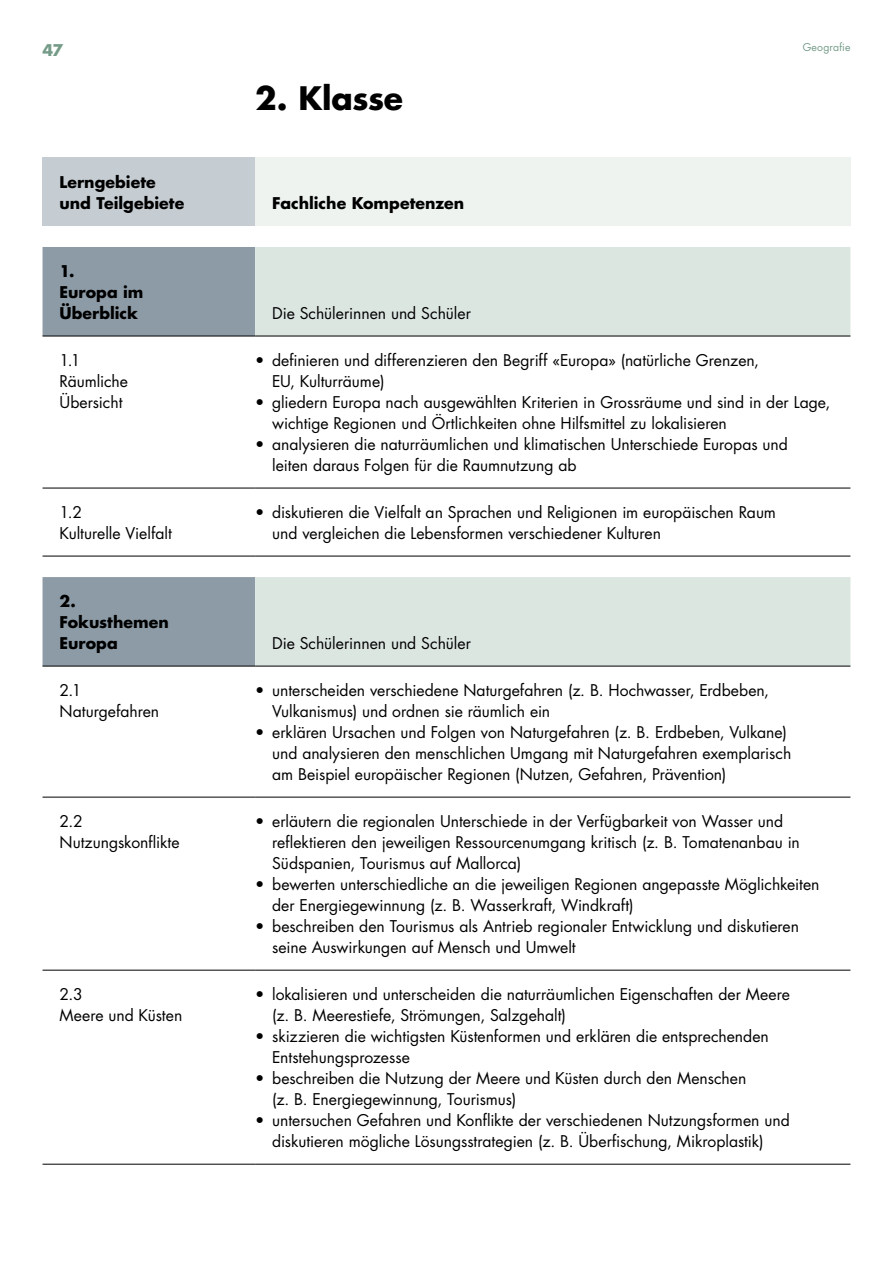
<style>
.page{position:relative;width:893px;height:1263px;background:#fff}
.page>*{position:absolute;margin:0;border:0;box-sizing:border-box;transform-origin:0 0}
.t1{font:700 31.5px "Futura Luzern";letter-spacing:-.01em;color:#000}
.t2{font:15.75px/21px "Futura Luzern";color:#000}
.t3{font:700 15.75px/21px "Futura Luzern";color:#000}
.t4{font:700 15.75px "Futura Luzern";color:#749b88}
.t5{font:10.5px "Futura Luzern";letter-spacing:.02em;color:#749b88}
</style>
<div class="page">
<div style="left:43px;top:158px;width:212px;height:68px;background:#c6cdd2"></div>
<div style="left:255px;top:158px;width:595px;height:68px;background:#eef3f0"></div>
<svg style="left:43px;top:247px;width:212px;height:419px"></svg>
<svg style="left:255px;top:247px;width:595px;height:419px"></svg>
<hr style="left:43px;top:336px;width:212px;height:1px;background:#000">
<hr style="left:255px;top:336px;width:595px;height:1px;background:#000">
<hr style="left:43px;top:666px;width:212px;height:1px;background:#000">
<hr style="left:255px;top:666px;width:595px;height:1px;background:#000">
<hr style="left:43px;top:488px;width:212px;height:1px;background:#000">
<hr style="left:255px;top:488px;width:595px;height:1px;background:#000">
<hr style="left:43px;top:797px;width:212px;height:1px;background:#000">
<hr style="left:255px;top:797px;width:595px;height:1px;background:#000">
<hr style="left:43px;top:970px;width:212px;height:1px;background:#000">
<hr style="left:255px;top:970px;width:595px;height:1px;background:#000">
<hr style="left:43px;top:1164px;width:212px;height:1px;background:#000">
<hr style="left:255px;top:1164px;width:595px;height:1px;background:#000">
<hr style="left:43px;top:556px;width:212px;height:1px;background:#000">
<hr style="left:255px;top:556px;width:595px;height:1px;background:#000">
<p class="t4" style="left:43px;top:39px;width:22px">47</p>
<p class="t5" style="left:803px;top:41px;width:49px">Geografie</p>
<h1 class="t1" style="left:255px;top:77px;width:149px">2. Klasse</h1>
<p class="t3" style="left:60px;top:171px;width:126px">Lerngebiete und Teilgebiete</p>
<p class="t3" style="left:60px;top:260px;width:85px">1.<br>Europa im<br>Überblick</p>
<p class="t3" style="left:272px;top:192px;width:194px">Fachliche Kompetenzen</p>
<p class="t2" style="left:272px;top:303px;width:200px">Die Schülerinnen und Schüler</p>
<p class="t2" style="left:60px;top:350px;width:70px">1.1<br>Räumliche<br>Übersicht</p>
<p class="t2" style="left:272px;top:350px;width:488px;text-indent:-17px">• definieren und differenzieren den Begriff «Europa» (natürliche Grenzen,<br>EU, Kulturräume)</p>
<p class="t2" style="left:272px;top:392px;width:560px;text-indent:-17px">• gliedern Europa nach ausgewählten Kriterien in Grossräume und sind in der Lage, wichtige Regionen und Örtlichkeiten ohne Hilfsmittel zu lokalisieren</p>
<p class="t2" style="left:272px;top:434px;width:517px;text-indent:-17px">• analysieren die naturräumlichen und klimatischen Unterschiede Europas und leiten daraus Folgen für die Raumnutzung ab</p>
<p class="t2" style="left:60px;top:502px;width:114px">1.2<br>Kulturelle Vielfalt</p>
<p class="t2" style="left:272px;top:502px;width:505px;text-indent:-17px">• diskutieren die Vielfalt an Sprachen und Religionen im europäischen Raum und vergleichen die Lebensformen verschiedener Kulturen</p>
<p class="t3" style="left:60px;top:590px;width:111px">2.<br>Fokusthemen<br>Europa</p>
<p class="t2" style="left:272px;top:633px;width:200px">Die Schülerinnen und Schüler</p>
<p class="t2" style="left:60px;top:680px;width:101px">2.1<br>Naturgefahren</p>
<p class="t2" style="left:272px;top:680px;width:498px;text-indent:-17px">• unterscheiden verschiedene Naturgefahren (z. B. Hochwasser, Erdbeben,<br>Vulkanismus) und ordnen sie räumlich ein</p>
<p class="t2" style="left:272px;top:722px;width:521px;text-indent:-17px">• erklären Ursachen und Folgen von Naturgefahren (z. B. Erdbeben, Vulkane) und analysieren den menschlichen Umgang mit Naturgefahren exemplarisch am Beispiel europäischer Regionen (Nutzen, Gefahren, Prävention)</p>
<p class="t2" style="left:60px;top:811px;width:122px">2.2<br>Nutzungskonflikte</p>
<p class="t2" style="left:272px;top:811px;width:529px;text-indent:-17px">• erläutern die regionalen Unterschiede in der Verfügbarkeit von Wasser und reflektieren den jeweiligen Ressourcenumgang kritisch (z. B. Tomatenanbau in<br>Südspanien, Tourismus auf Mallorca)</p>
<p class="t2" style="left:272px;top:874px;width:549px;text-indent:-17px">• bewerten unterschiedliche an die jeweiligen Regionen angepasste Möglichkeiten der Energiegewinnung (z. B. Wasserkraft, Windkraft)</p>
<p class="t2" style="left:272px;top:916px;width:528px;text-indent:-17px">• beschreiben den Tourismus als Antrieb regionaler Entwicklung und diskutieren seine Auswirkungen auf Mensch und Umwelt</p>
<p class="t2" style="left:60px;top:984px;width:124px">2.3<br>Meere und Küsten</p>
<p class="t2" style="left:272px;top:984px;width:519px;text-indent:-17px">• lokalisieren und unterscheiden die naturräumlichen Eigenschaften der Meere (z. B. Meerestiefe, Strömungen, Salzgehalt)</p>
<p class="t2" style="left:272px;top:1026px;width:498px;text-indent:-17px">• skizzieren die wichtigsten Küstenformen und erklären die entsprechenden<br>Entstehungsprozesse</p>
<p class="t2" style="left:272px;top:1068px;width:476px;text-indent:-17px">• beschreiben die Nutzung der Meere und Küsten durch den Menschen (z. B. Energiegewinnung, Tourismus)</p>
<p class="t2" style="left:255px;top:1110px;width:536px;text-align:center">• untersuchen Gefahren und Konflikte der verschiedenen Nutzungsformen und diskutieren mögliche Lösungsstrategien (z. B. Überfischung, Mikroplastik)</p>
</div>
